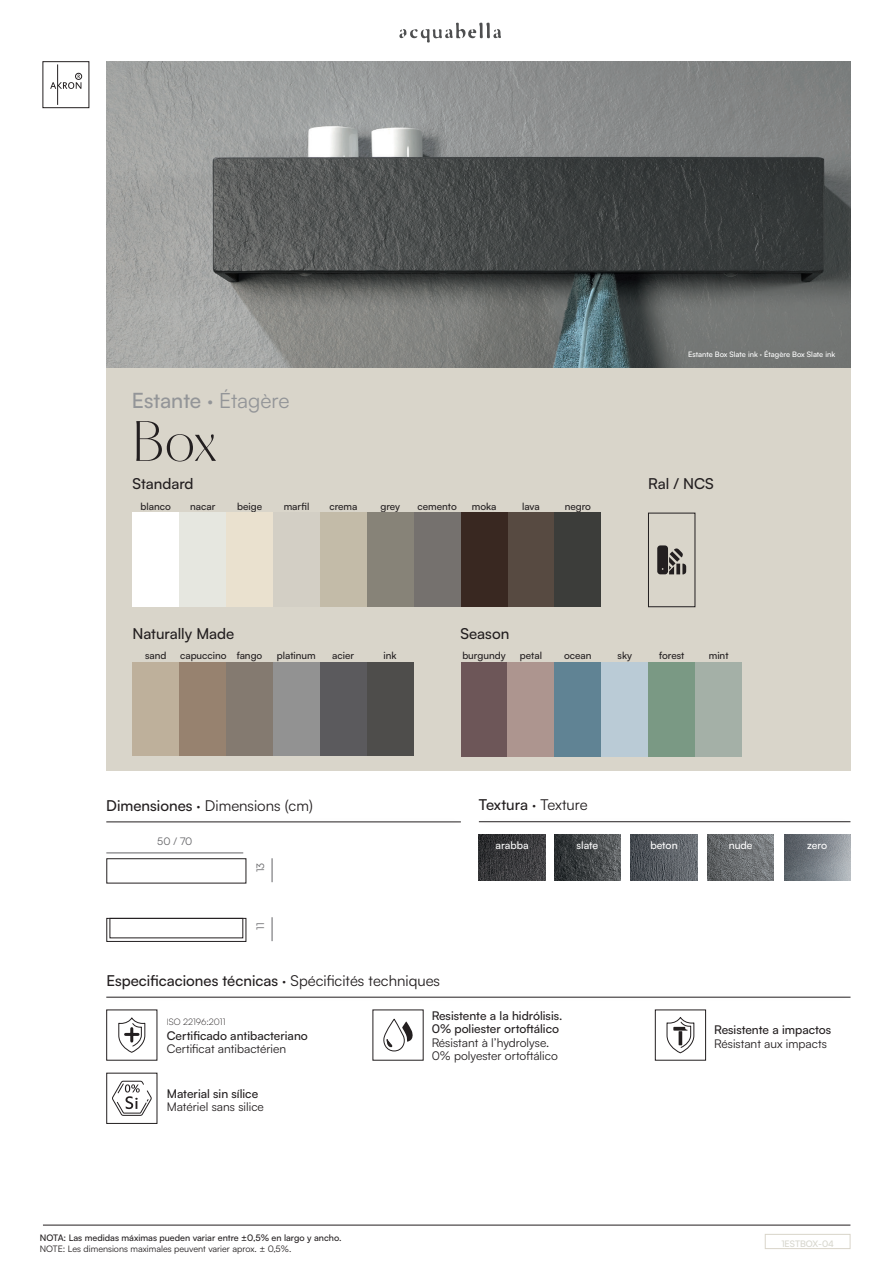
<style>
.page{position:relative;width:893px;height:1263px;background:#fff}
.page>*{position:absolute;margin:0;border:0;box-sizing:border-box;transform-origin:0 0}
.t1{font:200 51px "PP Hatton";color:#231f20}
.t2{font:500 21px "Satoshi";color:#939598}
.t3{font:500 15px "Satoshi";color:#231f20}
.t4{font:15px "Satoshi";color:#231f20}
.t5{font:500 12px/13.4px "Satoshi";color:#231f20}
.t6{font:12px/13.4px "Satoshi";color:#231f20}
.t7{font:500 10.5px "Satoshi";color:#fff}
.t8{font:10.5px "Satoshi";color:#636366}
.t9{font:500 9.9px "Satoshi";color:#231f20}
.t10{font:500 9px "Satoshi";color:#231f20}
.t11{font:9px "Satoshi";color:#231f20}
.t12{font:300 9px "Satoshi";color:#231f20}
.t13{font:500 9px "Satoshi";color:#d7d6cd}
.pie_de_pág{font:500 7.5px "Satoshi";color:#fff}
.s1{font-weight:400}
.s2{font-weight:500}
</style>
<div class="page">
<svg style="left:399px;top:23px;width:102px;height:20px"></svg>
<div style="left:765px;top:1234px;width:85px;height:15px;border:1px solid #d9d5ca"></div>
<div style="left:106px;top:368px;width:744px;height:403px;background:#d9d5ca"></div>
<hr style="left:106px;top:822px;width:355px;height:1px;background:#231f20">
<hr style="left:479px;top:821px;width:371px;height:1px;background:#231f20">
<hr style="left:43px;top:1225px;width:807px;height:1px;background:#231f20">
<div style="left:132px;top:513px;width:47px;height:94px;background:#fff"></div>
<div style="left:179px;top:513px;width:47px;height:94px;background:#e6e7e0"></div>
<div style="left:226px;top:513px;width:47px;height:94px;background:#eae1cf"></div>
<div style="left:273px;top:513px;width:47px;height:94px;background:#d3cfc5"></div>
<div style="left:320px;top:513px;width:47px;height:94px;background:#c3bba8"></div>
<div style="left:132px;top:662px;width:47px;height:94px;background:#beb09b"></div>
<div style="left:179px;top:662px;width:47px;height:94px;background:#97826f"></div>
<div style="left:226px;top:662px;width:47px;height:94px;background:#847a70"></div>
<div style="left:273px;top:662px;width:47px;height:94px;background:#929292"></div>
<div style="left:320px;top:662px;width:47px;height:94px;background:#5b5a5d"></div>
<div style="left:367px;top:662px;width:47px;height:94px;background:#4e4d4b"></div>
<div style="left:367px;top:513px;width:47px;height:94px;background:#878378"></div>
<div style="left:414px;top:513px;width:47px;height:94px;background:#75716e"></div>
<div style="left:461px;top:513px;width:47px;height:94px;background:#392821"></div>
<div style="left:508px;top:513px;width:46px;height:94px;background:#574a41"></div>
<div style="left:554px;top:513px;width:47px;height:94px;background:#3c3d3a"></div>
<div style="left:648px;top:513px;width:47px;height:94px;border:1px solid #231f20"></div>
<svg style="left:657px;top:545px;width:29px;height:29px"></svg>
<div style="left:461px;top:662px;width:46px;height:94px;background:#6d5658"></div>
<div style="left:507px;top:662px;width:47px;height:94px;background:#ad958f"></div>
<div style="left:554px;top:662px;width:47px;height:94px;background:#608394"></div>
<div style="left:601px;top:662px;width:47px;height:94px;background:#bacbd6"></div>
<div style="left:648px;top:662px;width:47px;height:94px;background:#7a9984"></div>
<div style="left:695px;top:662px;width:47px;height:94px;background:#a4b0a7"></div>
<img style="left:106px;top:61px;width:744px;height:307px">
<div style="left:43px;top:61px;width:46px;height:47px;border:1px solid #231f20"></div>
<div style="left:75px;top:73px;width:7px;height:7px;border:1px solid #231f20;border-radius:50%"></div>
<svg style="left:50px;top:64px;width:31px;height:41px"></svg>
<img style="left:784px;top:834px;width:66px;height:46px">
<img style="left:479px;top:834px;width:66px;height:46px">
<img style="left:554px;top:834px;width:67px;height:46px">
<img style="left:631px;top:834px;width:66px;height:46px">
<img style="left:707px;top:834px;width:67px;height:46px">
<svg style="left:118px;top:1017px;width:28px;height:36px"></svg>
<svg style="left:383px;top:1018px;width:30px;height:34px"></svg>
<div style="left:655px;top:1009px;width:51px;height:51px;border:1px solid #231f20"></div>
<svg style="left:666px;top:1017px;width:29px;height:37px"></svg>
<hr style="left:679px;top:1031px;width:3px;height:14px;background:#231f20">
<hr style="left:106px;top:997px;width:744px;height:1px;background:#231f20">
<hr style="left:106px;top:852px;width:137px;height:1px;background:#636366">
<svg style="left:272px;top:858px;width:1px;height:24px"></svg>
<svg style="left:272px;top:917px;width:1px;height:24px"></svg>
<div style="left:106px;top:858px;width:140px;height:25px;border:1px solid #231f20"></div>
<div style="left:106px;top:918px;width:140px;height:24px;border:1px solid #231f20"></div>
<div style="left:109px;top:918px;width:134px;height:20px;border:1px solid #231f20"></div>
<div style="left:106px;top:1073px;width:51px;height:51px;border:1px solid #231f20"></div>
<svg style="left:112px;top:1080px;width:40px;height:36px"></svg>
<p class="t2" style="left:132px;top:386px;width:159px">Estante · <span class="s1">Étagère</span></p>
<p class="t1" style="left:132px;top:410px;width:86px">Box</p>
<h3 class="t3" style="left:132px;top:473px;width:63px">Standard</h3>
<p class="t9" style="left:141px;top:499px;width:32px">blanco</p>
<p class="t9" style="left:190px;top:499px;width:27px">nacar</p>
<p class="t9" style="left:237px;top:499px;width:26px">beige</p>
<p class="t9" style="left:284px;top:499px;width:27px">marfil</p>
<p class="t9" style="left:329px;top:499px;width:30px">crema</p>
<p class="t9" style="left:380px;top:499px;width:21px">grey</p>
<p class="t9" style="left:418px;top:499px;width:41px">cemento</p>
<p class="t9" style="left:472px;top:499px;width:26px">moka</p>
<p class="t9" style="left:522px;top:499px;width:19px">lava</p>
<p class="t9" style="left:565px;top:499px;width:28px">negro</p>
<h3 class="t3" style="left:132px;top:623px;width:104px">Naturally Made</h3>
<h3 class="t3" style="left:461px;top:623px;width:50px">Season</h3>
<p class="pie_de_pág" style="left:688px;top:349px;width:149px">Estante Box Slate ink · Étagère Box Slate ink</p>
<h3 class="t3" style="left:648px;top:473px;width:67px">Ral / NCS</h3>
<p class="t9" style="left:145px;top:649px;width:23px">sand</p>
<p class="t9" style="left:180px;top:649px;width:84px">capuccino fango</p>
<p class="t9" style="left:277px;top:649px;width:40px">platinum</p>
<p class="t9" style="left:332px;top:649px;width:23px">acier</p>
<p class="t9" style="left:384px;top:649px;width:15px">ink</p>
<p class="t9" style="left:462px;top:649px;width:45px">burgundy</p>
<p class="t9" style="left:520px;top:649px;width:24px">petal</p>
<p class="t9" style="left:564px;top:649px;width:29px">ocean</p>
<p class="t9" style="left:618px;top:649px;width:16px">sky</p>
<p class="t9" style="left:659px;top:649px;width:27px">forest</p>
<p class="t9" style="left:709px;top:649px;width:21px">mint</p>
<h3 class="t4" style="left:106px;top:795px;width:208px"><span class="s2">Dimensiones</span> · Dimensions (cm)</h3>
<h3 class="t4" style="left:479px;top:795px;width:110px"><span class="s2">Textura</span> · Texture</h3>
<p class="t8" style="left:157px;top:834px;width:37px">50 / 70</p>
<p class="t8" style="left:253px;top:872px;width:11px;rotate:-90deg">13</p>
<p class="t8" style="left:253px;top:930px;width:8px;rotate:-90deg">11</p>
<p class="t3" style="left:106px;top:970px;width:335px">Especificaciones técnicas <span class="s1">· Spécificités techniques</span></p>
<p class="t7" style="left:496px;top:838px;width:35px">arabba</p>
<p class="t7" style="left:577px;top:838px;width:23px">slate</p>
<p class="t7" style="left:650px;top:838px;width:29px">beton</p>
<p class="t7" style="left:729px;top:838px;width:25px">nude</p>
<p class="t7" style="left:807px;top:838px;width:22px">zero</p>
<p class="t12" style="left:167px;top:1016px;width:60px">ISO 22196:2011</p>
<p class="t5" style="left:167px;top:1028px;width:143px">Certificado antibacteriano</p>
<p class="t6" style="left:167px;top:1042px;width:121px">Certificat antibactérien</p>
<p class="t5" style="left:167px;top:1086px;width:93px">Material sin sílice</p>
<p class="t6" style="left:167px;top:1099px;width:99px">Matériel sans silice</p>
<p class="t10" style="left:40px;top:1232px;width:303px">NOTA: Las medidas máximas pueden variar entre ±0,5% en largo y ancho.</p>
<p class="t11" style="left:40px;top:1243px;width:253px">NOTE: Les dimensions maximales peuvent varier aprox. ± 0,5%.</p>
<p class="t5" style="left:432px;top:1008px;width:132px">Resistente a la hidrólisis.<br>0% poliester ortoftálico</p>
<p class="t6" style="left:432px;top:1035px;width:128px">Résistant à l’hydrolyse.<br>0% polyester ortoftálico</p>
<p class="t5" style="left:714px;top:1022px;width:119px">Resistente a impactos</p>
<p class="t6" style="left:714px;top:1036px;width:114px">Résistant aux impacts</p>
<p class="t13" style="left:781px;top:1237px;width:54px">1ESTBOX-04</p>
</div>
